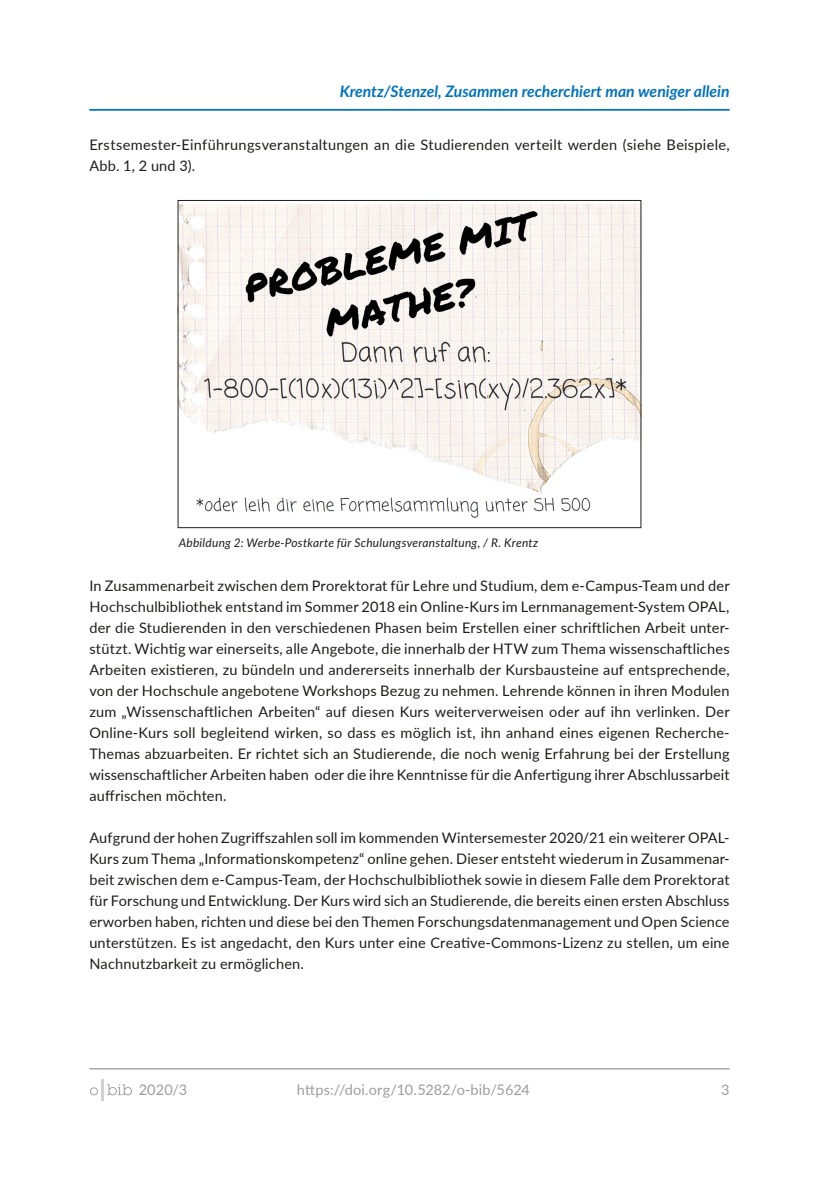
<style>
.page{position:relative;width:819px;height:1191px;background:#fff}
.page>*{position:absolute;margin:0;border:0;box-sizing:border-box;transform-origin:0 0}
.t1{font:italic 700 15.75px "Lato";color:#0472b9}
.t2{font:14.53px/21px "Lato";letter-spacing:.015em;color:#1d1d1b;text-align:justify}
.t3{font:14.53px "Lato Regular 3";letter-spacing:.01em;color:#9d9d9d}
.t4{font:14.53px "Lato Regular 4";color:#9d9d9d}
.t5{font:14.53px "Lato";color:#9d9d9d}
.t6{font:italic 11.9px "Lato";letter-spacing:.02em;color:#1d1d1b}
</style>
<div class="page">
<hr style="left:89px;top:1068px;width:640px;height:1px;background:#9d9d9d">
<hr style="left:101px;top:1079px;width:3px;height:21px;background:#d1d1d1">
<svg style="left:90px;top:1087px;width:8px;height:8px"></svg>
<svg style="left:107px;top:1084px;width:25px;height:11px"></svg>
<img style="left:180px;top:203px;width:459px;height:315px">
<div style="left:178px;top:200px;width:463px;height:328px;border:1px solid #1d1d1b"></div>
<hr style="left:89px;top:109px;width:640px;height:2px;background:#0472b9">
<p class="t1" style="left:340px;top:80px;width:391px">Krentz/Stenzel, Zusammen recherchiert man weniger allein</p>
<p class="t2" style="left:89px;top:134px;width:641px">Erstsemester-Einführungsveranstaltungen an die Studierenden verteilt werden (siehe Beispiele,<br>Abb. 1, 2 und 3).</p>
<p class="t6" style="left:179px;top:534px;width:361px">Abbildung 2: Werbe-Postkarte für Schulungsveranstaltung, / R. Krentz</p>
<p class="t2" style="left:89px;top:575px;width:641px">In Zusammenarbeit zwischen dem Prorektorat für Lehre und Studium, dem e-Campus-Team und der Hochschulbibliothek entstand im Sommer 2018 ein Online-Kurs im Lernmanagement-System OPAL, der die Studierenden in den verschiedenen Phasen beim Erstellen einer schriftlichen Arbeit unter&shy;stützt. Wichtig war einerseits, alle Angebote, die innerhalb der HTW zum Thema wissenschaftliches Arbeiten existieren, zu bündeln und andererseits innerhalb der Kursbausteine auf entsprechende, von der Hochschule angebotene Workshops Bezug zu nehmen. Lehrende können in ihren Modulen zum „Wissenschaftlichen Arbeiten“ auf diesen Kurs weiterverweisen oder auf ihn verlinken. Der Online-Kurs soll begleitend wirken, so dass es möglich ist, ihn anhand eines eigenen Recherche-Themas abzuarbeiten. Er richtet sich an Studierende, die noch wenig Erfahrung bei der Erstellung wissenschaftlicher Arbeiten haben oder die ihre Kenntnisse für die Anfertigung ihrer Abschlussarbeit auffrischen möchten.</p>
<p class="t2" style="left:89px;top:827px;width:641px">Aufgrund der hohen Zugriffszahlen soll im kommenden Wintersemester 2020/21 ein weiterer OPAL-Kurs zum Thema „Informationskompetenz“ online gehen. Dieser entsteht wiederum in Zusammenar&shy;beit zwischen dem e-Campus-Team, der Hochschulbibliothek sowie in diesem Falle dem Prorektorat für Forschung und Entwicklung. Der Kurs wird sich an Studierende, die bereits einen ersten Abschluss erworben haben, richten und diese bei den Themen Forschungsdatenmanagement und Open Science unterstützen. Es ist angedacht, den Kurs unter eine Creative-Commons-Lizenz zu stellen, um eine Nachnutzbarkeit zu ermöglichen.</p>
<p class="t4" style="left:139px;top:1079px;width:50px">2020/3</p>
<p class="t3" style="left:297px;top:1079px;width:234px">https://doi.org/10.5282/o-bib/5624</p>
<p class="t5" style="left:721px;top:1079px;width:10px">3</p>
</div>
